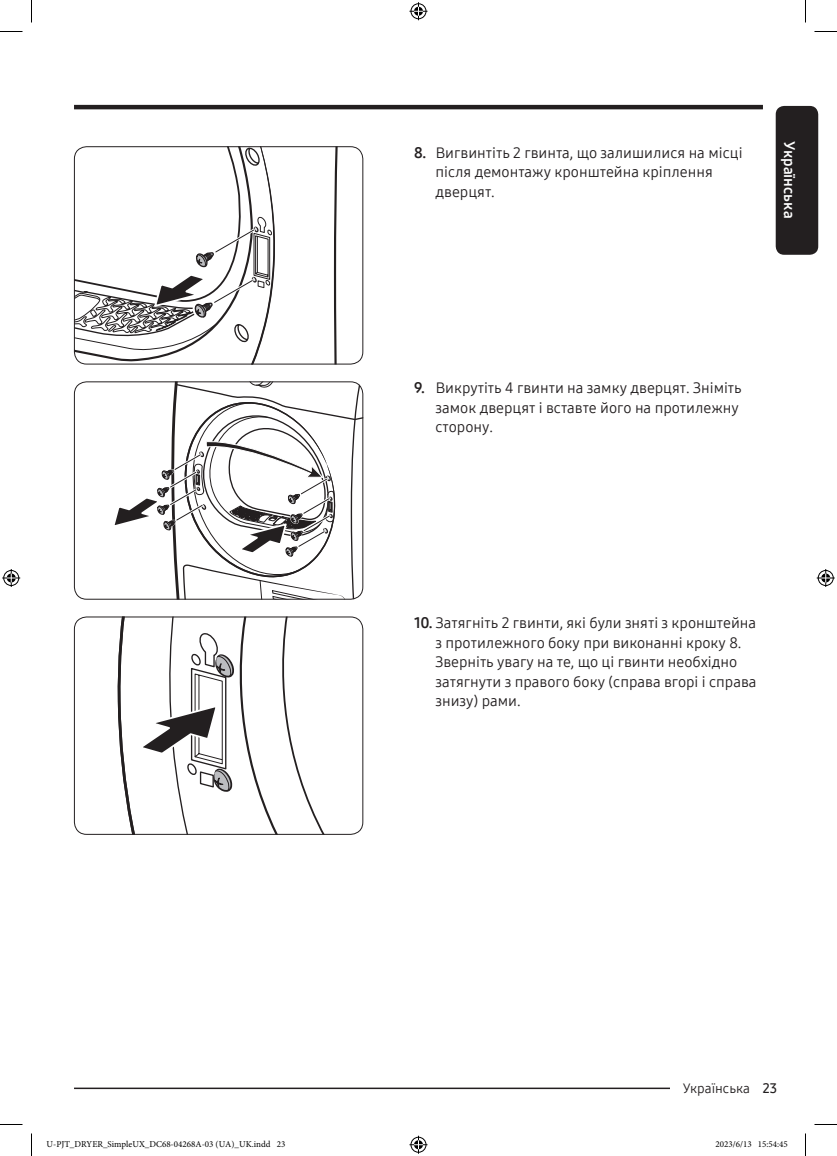
<style>
.page{position:relative;width:837px;height:1156px;background:#fff}
.page>*{position:absolute;margin:0;border:0;box-sizing:border-box;transform-origin:0 0}
.t1{font:15px/19.5px "Samsung One 400";color:#231f20}
.t2{font:15px "Samsung One 700";color:#fff}
.t3{font:13.5px "Samsung One 400";color:#231f20}
.t4{font:9px "Minion Pro";color:#000}
.s1{font-family:"Samsung One 700"}
.s2{font-family:"Samsung One 600"}
</style>
<div class="page">
<div style="left:776px;top:106px;width:42px;height:149px;background:#231f20;border-radius:9px"></div>
<hr style="left:74px;top:105px;width:689px;height:4px;background:#231f20">
<hr style="left:74px;top:1087px;width:663px;height:2px;background:#231f20">
<div style="left:670px;top:1080px;width:93px;height:15px;background:#fff"></div>
<svg style="left:333px;top:146px;width:30px;height:218px"></svg>
<svg style="left:74px;top:146px;width:199px;height:218px"></svg>
<div style="left:74px;top:146px;width:289px;height:218px;border:1px solid #231f20;border-radius:12px"></div>
<svg style="left:114px;top:381px;width:249px;height:218px"></svg>
<div style="left:74px;top:381px;width:289px;height:218px;border:1px solid #231f20;border-radius:12px"></div>
<svg style="left:117px;top:618px;width:18px;height:215px"></svg>
<svg style="left:143px;top:618px;width:220px;height:217px"></svg>
<div style="left:74px;top:616px;width:289px;height:219px;border:1px solid #231f20;border-radius:12px"></div>
<svg style="left:0;top:31px;width:22px;height:1px"></svg>
<svg style="left:814px;top:31px;width:23px;height:1px"></svg>
<svg style="left:0;top:1124px;width:22px;height:1px"></svg>
<svg style="left:814px;top:1124px;width:23px;height:1px"></svg>
<svg style="left:31px;top:0;width:1px;height:22px"></svg>
<svg style="left:31px;top:1133px;width:1px;height:23px"></svg>
<svg style="left:805px;top:0;width:1px;height:22px"></svg>
<svg style="left:805px;top:1133px;width:1px;height:23px"></svg>
<svg style="left:409px;top:2px;width:18px;height:18px"></svg>
<svg style="left:409px;top:1136px;width:18px;height:18px"></svg>
<svg style="left:2px;top:569px;width:18px;height:18px"></svg>
<svg style="left:817px;top:569px;width:18px;height:18px"></svg>
<p class="t1" style="left:435px;top:143px;width:308px;text-indent:-21px"><span class="s1">8.</span> Вигвинтіть 2 гвинта, що залишилися на місці після демонтажу кронштейна кріплення дверцят.</p>
<p class="t2" style="left:799px;top:141px;width:79px;rotate:90deg">Українська</p>
<p class="t1" style="left:435px;top:378px;width:308px;text-indent:-21px"><span class="s1">9.</span> Викрутіть 4 гвинти на замку дверцят. Зніміть замок дверцят і вставте його на протилежну сторону.</p>
<p class="t1" style="left:435px;top:613px;width:322px;text-indent:-21px"><span class="s1">10.</span> Затягніть 2 гвинти, які були зняті з кронштейна з протилежного боку при виконанні кроку 8.<br>Зверніть увагу на те, що ці гвинти необхідно затягнути з правого боку (справа вгорі і справа знизу) рами.</p>
<p class="t3" style="left:683px;top:1078px;width:96px">Українська <span class="s2">23</span></p>
<p class="t4" style="left:46px;top:1138px;width:240px">U-PJT_DRYER_SimpleUX_DC68-04268A-03 (UA)_UK.indd 23</p>
<p class="t4" style="left:715px;top:1138px;width:74px">2023/6/13 15:54:45</p>
</div>
